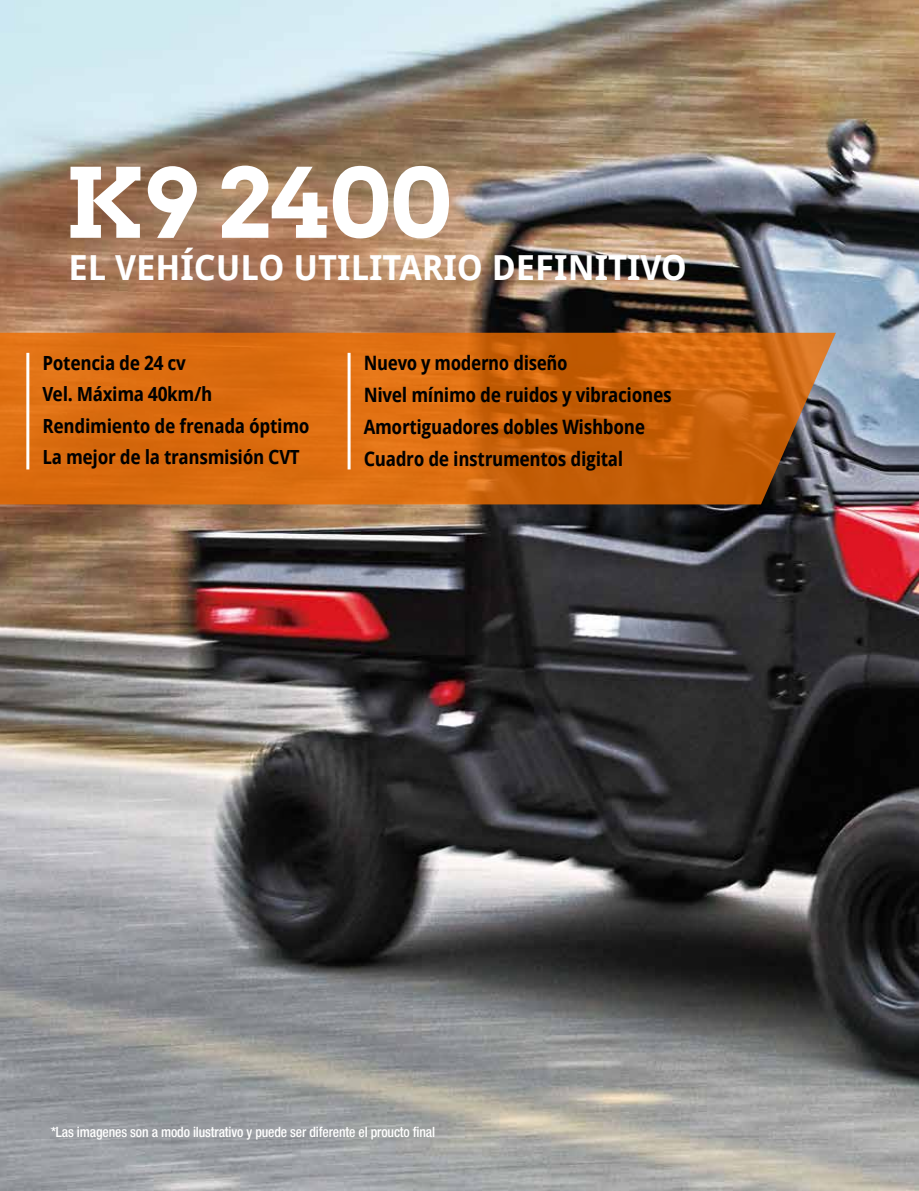
<style>
.page{position:relative;width:919px;height:1191px;background:#fff}
.page>*{position:absolute;margin:0;border:0;box-sizing:border-box;transform-origin:0 0}
.t1{font:700 96px "Arvo";color:#fff}
.t2{font:700 34.5px "Droid Sans";color:#fff}
.t3{font:700 19.8px/32px "Droid Sans";letter-spacing:-.02em;color:#000;scale:.89 1}
.t4{font:700 19.5px/31.5px "Droid Sans";letter-spacing:-.02em;color:#000;scale:.92 1}
.t5{font:500 condensed 14.25px "Helvetica Neue";letter-spacing:-.01em;color:#fff;scale:.96 1}
</style>
<div class="page">
<img style="left:0;top:0;width:918px;height:1191px">
<svg style="left:0;top:333px;width:835px;height:171px;background:#cf6811"></svg>
<hr style="left:26px;top:353px;width:3px;height:116px;background:#fff">
<hr style="left:347px;top:353px;width:3px;height:116px;background:#fff">
<h1 class="t1" style="left:65px;top:143px;width:387px">K9 2400</h1>
<h2 class="t2" style="left:68px;top:248px;width:620px">EL VEHÍCULO UTILITARIO DEFINITIVO</h2>
<p class="t4" style="left:43px;top:347px;width:292px">Potencia de 24 cv<br>Vel. Máxima 40km/h<br>Rendimiento de frenada óptimo<br>La mejor de la transmisión CVT</p>
<p class="t3" style="left:364px;top:347px;width:347px">Nuevo y moderno diseño<br>Nivel mínimo de ruidos y vibraciones<br>Amortiguadores dobles Wishbone<br>Cuadro de instrumentos digital</p>
<p class="t5" style="left:51px;top:1123px;width:401px">*Las imagenes son a modo ilustrativo y puede ser diferente el proucto final</p>
</div>
